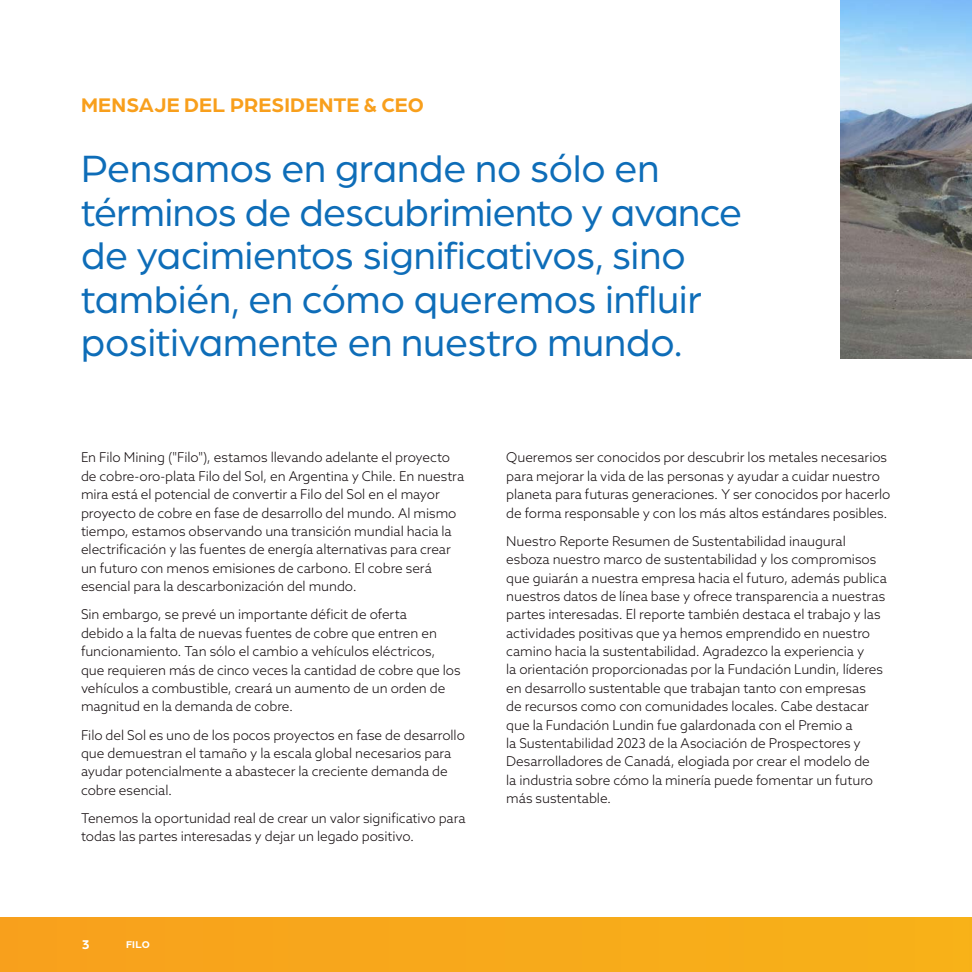
<style>
.page{position:relative;width:972px;height:972px;background:#fff}
.page>*{position:absolute;margin:0;border:0;box-sizing:border-box;transform-origin:0 0}
.t1{font:40.5px/43.5px "Arboria";letter-spacing:-.005em;color:#0e6db8}
.t2{font:700 21px "Arboria";letter-spacing:.005em;color:#f89f1c}
.t3{font:300 13.5px/18.3px "Azo Sans";letter-spacing:-.005em;color:#110a0c}
.t4{font:700 13.5px "Arboria";color:#fff}
.t5{font:700 10.5px "Arboria";color:#fff}
</style>
<div class="page">
<img style="left:840px;top:0;width:132px;height:359px">
<div style="left:0;top:917px;width:972px;height:55px;background:#f8a91b"></div>
<h2 class="t2" style="left:81px;top:90px;width:344px">MENSAJE DEL PRESIDENTE &amp; CEO</h2>
<h1 class="t1" style="left:81px;top:145px;width:663px">Pensamos en grande no sólo en términos de descubrimiento y avance de yacimientos significativos, sino también, en cómo queremos influir positivamente en nuestro mundo.</h1>
<p class="t3" style="left:81px;top:448px;width:385px">En Filo Mining ("Filo"), estamos llevando adelante el proyecto de cobre-oro-plata Filo del Sol, en Argentina y Chile. En nuestra mira está el potencial de convertir a Filo del Sol en el mayor proyecto de cobre en fase de desarrollo del mundo. Al mismo tiempo, estamos observando una transición mundial hacia la electrificación y las fuentes de energía alternativas para crear un futuro con menos emisiones de carbono. El cobre será esencial para la descarbonización del mundo.</p>
<p class="t3" style="left:81px;top:605px;width:381px">Sin embargo, se prevé un importante déficit de oferta<br>debido a la falta de nuevas fuentes de cobre que entren en funcionamiento. Tan sólo el cambio a vehículos eléctricos, que requieren más de cinco veces la cantidad de cobre que los vehículos a combustible, creará un aumento de un orden de magnitud en la demanda de cobre.</p>
<p class="t3" style="left:81px;top:725px;width:385px">Filo del Sol es uno de los pocos proyectos en fase de desarrollo que demuestran el tamaño y la escala global necesarios para ayudar potencialmente a abastecer la creciente demanda de cobre esencial.</p>
<p class="t3" style="left:81px;top:809px;width:386px">Tenemos la oportunidad real de crear un valor significativo para todas las partes interesadas y dejar un legado positivo.</p>
<p class="t4" style="left:82px;top:935px;width:9px">3</p>
<p class="t5" style="left:126px;top:937px;width:25px">FILO</p>
<p class="t3" style="left:506px;top:448px;width:386px">Queremos ser conocidos por descubrir los metales necesarios para mejorar la vida de las personas y ayudar a cuidar nuestro planeta para futuras generaciones. Y ser conocidos por hacerlo de forma responsable y con los más altos estándares posibles.</p>
<p class="t3" style="left:506px;top:532px;width:382px">Nuestro Reporte Resumen de Sustentabilidad inaugural esboza nuestro marco de sustentabilidad y los compromisos que guiarán a nuestra empresa hacia el futuro, además publica nuestros datos de línea base y ofrece transparencia a nuestras partes interesadas. El reporte también destaca el trabajo y las actividades positivas que ya hemos emprendido en nuestro camino hacia la sustentabilidad. Agradezco la experiencia y<br>la orientación proporcionadas por la Fundación Lundin, líderes en desarrollo sustentable que trabajan tanto con empresas<br>de recursos como con comunidades locales. Cabe destacar que la Fundación Lundin fue galardonada con el Premio a<br>la Sustentabilidad 2023 de la Asociación de Prospectores y Desarrolladores de Canadá, elogiada por crear el modelo de<br>la industria sobre cómo la minería puede fomentar un futuro más sustentable.</p>
</div>
